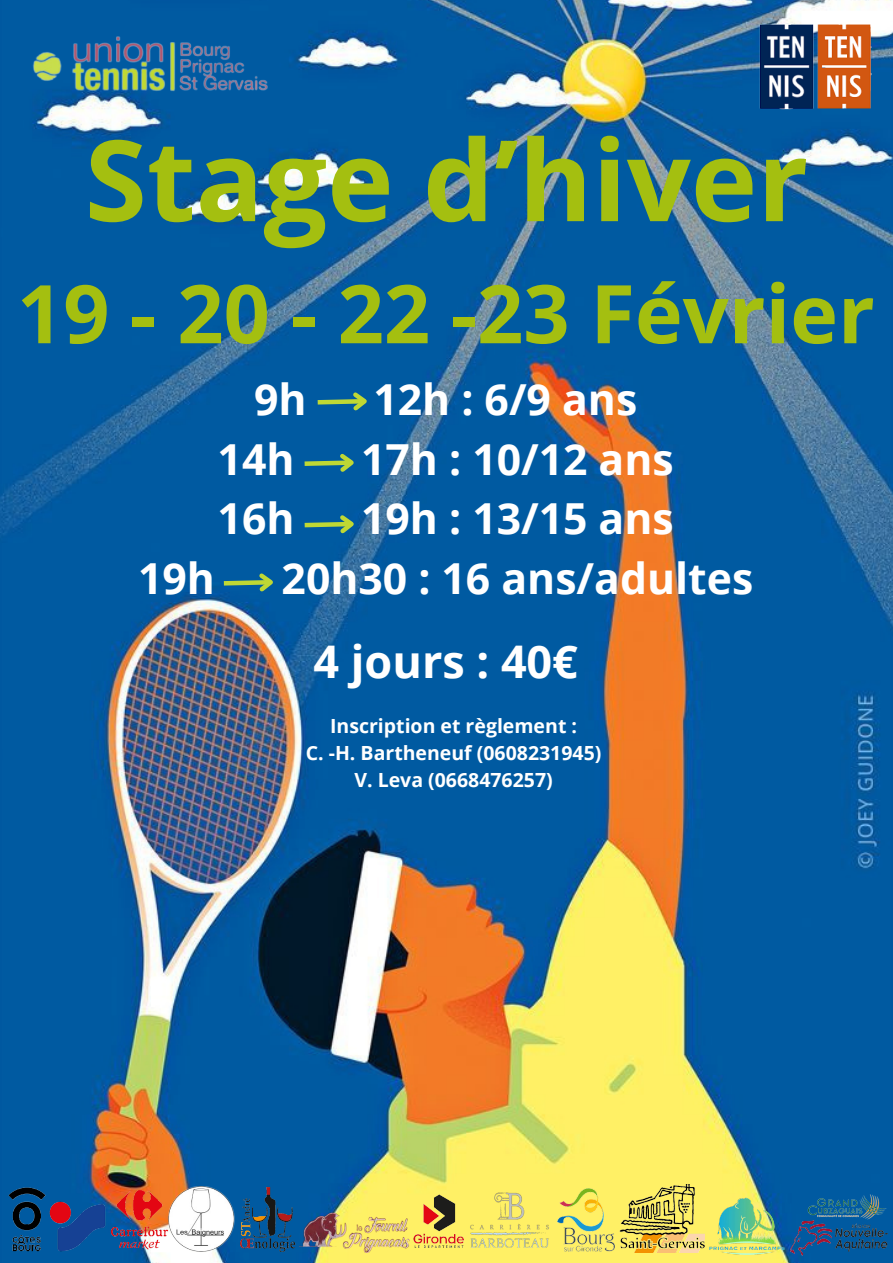
<style>
.page{position:relative;width:893px;height:1263px;background:#fff}
.page>*{position:absolute;margin:0;border:0;box-sizing:border-box;transform-origin:0 0}
.t1{font:700 112.5px "Open Sans";color:#a4bf10}
.t2{font:700 81px "Open Sans";color:#a4bf10}
.t3{font:700 45px "Open Sans";color:#fff}
.t4{font:700 42.75px "Open Sans";color:#fff}
.t5{font:700 19.5px "Open Sans";color:#fff}
</style>
<div class="page">
<img style="left:0;top:0;width:893px;height:1263px">
<img style="left:8px;top:1186px;width:38px;height:66px">
<img style="left:48px;top:1200px;width:58px;height:52px">
<img style="left:107px;top:1186px;width:58px;height:66px">
<img style="left:239px;top:1186px;width:66px;height:66px">
<img style="left:165px;top:1186px;width:74px;height:66px">
<img style="left:400px;top:1186px;width:78px;height:70px">
<img style="left:465px;top:1185px;width:153px;height:69px">
<img style="left:300px;top:1209px;width:112px;height:43px">
<img style="left:795px;top:1190px;width:97px;height:28px">
<img style="left:619px;top:1185px;width:85px;height:67px">
<img style="left:788px;top:1218px;width:104px;height:37px">
<img style="left:705px;top:1193px;width:83px;height:66px">
<img style="left:757px;top:23px;width:115px;height:87px">
<img style="left:27px;top:35px;width:246px;height:63px">
<svg style="left:313px;top:388px;width:59px;height:27px;background:#24718c"></svg>
<svg style="left:300px;top:449px;width:59px;height:27px;background:#24718c"></svg>
<svg style="left:300px;top:511px;width:59px;height:26px;background:#26728b"></svg>
<svg style="left:219px;top:569px;width:59px;height:27px;background:#24718c"></svg>
<h2 class="t1" style="left:85px;top:101px;width:725px">Stage d’hiver</h2>
<h2 class="t2" style="left:17px;top:257px;width:859px">19 - 20 - 22 -23 Février</h2>
<p class="t4" style="left:254px;top:370px;width:54px">9h</p>
<p class="t4" style="left:373px;top:370px;width:265px">12h : 6/9 ans</p>
<p class="t4" style="left:218px;top:429px;width:78px">14h</p>
<p class="t4" style="left:361px;top:429px;width:314px">17h : 10/12 ans</p>
<p class="t4" style="left:218px;top:488px;width:78px">16h</p>
<p class="t4" style="left:361px;top:488px;width:314px">19h : 13/15 ans</p>
<p class="t4" style="left:138px;top:548px;width:78px">19h</p>
<p class="t4" style="left:282px;top:548px;width:473px">20h30 : 16 ans/adultes</p>
<p class="t3" style="left:313px;top:630px;width:266px">4 jours : 40€</p>
<p class="t5" style="left:330px;top:712px;width:248px">Inscription et règlement :</p>
<p class="t5" style="left:306px;top:739px;width:297px">C. -H. Bartheneuf (0608231945)</p>
<p class="t5" style="left:354px;top:766px;width:200px">V. Leva (0668476257)</p>
</div>
